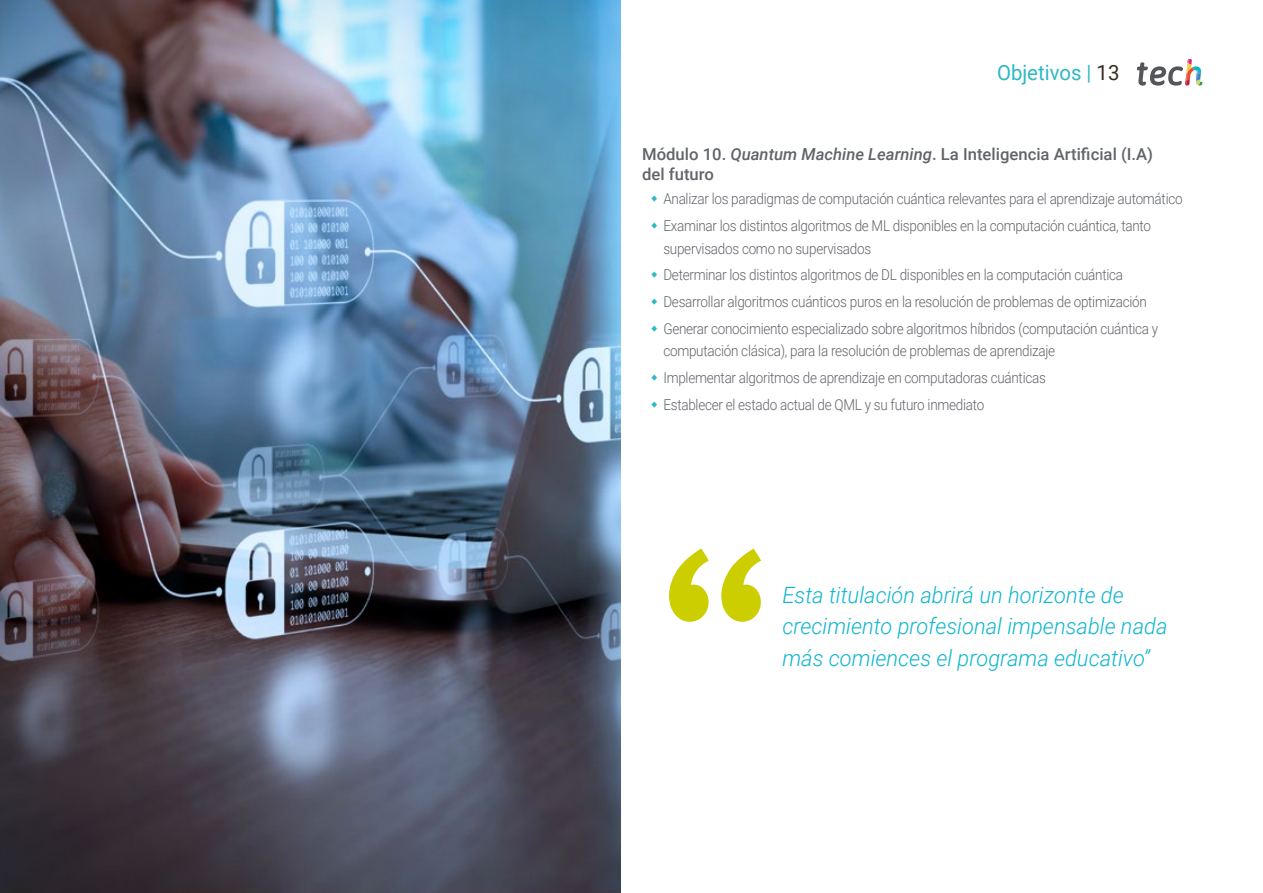
<style>
.page{position:relative;width:1263px;height:893px;background:#fff}
.page>*{position:absolute;margin:0;border:0;box-sizing:border-box;transform-origin:0 0}
.t1{font:italic 300 22.5px/31.5px "Roboto";color:#0fb6cf}
.t2{font:21px "Roboto";color:#2db8c5}
.t3{font:500 16.5px/19.5px "Roboto";color:#61646a}
.t4{font:300 15px/26.7px "Roboto";letter-spacing:-.02em;color:#61646a;scale:.9 1}
.s1{color:#312e20}
.s2{font-style:italic}
</style>
<div class="page">
<svg style="left:1137px;top:59px;width:65px;height:27px"></svg>
<svg style="left:669px;top:549px;width:92px;height:73px"></svg>
<img style="left:0;top:0;width:621px;height:893px">
<h2 class="t2" style="left:997px;top:57px;width:124px">Objetivos | <span class="s1">13</span></h2>
<p class="t3" style="left:642px;top:144px;width:513px">Módulo 10. <span class="s2">Quantum Machine Learning</span>. La Inteligencia Artificial (I.A) del futuro</p>
<p class="t4" style="left:663px;top:185px;width:578px">Analizar los paradigmas de computación cuántica relevantes para el aprendizaje automático<br>Examinar los distintos algoritmos de ML disponibles en la computación cuántica, tanto</p>
<p class="t4" style="left:663px;top:234px;width:551px">supervisados como no supervisados<br>Determinar los distintos algoritmos de DL disponibles en la computación cuántica Desarrollar algoritmos cuánticos puros en la resolución de problemas de optimización Generar conocimiento especializado sobre algoritmos híbridos (computación cuántica y</p>
<p class="t4" style="left:663px;top:337px;width:437px">computación clásica), para la resolución de problemas de aprendizaje<br>Implementar algoritmos de aprendizaje en computadoras cuánticas<br>Establecer el estado actual de QML y su futuro inmediato</p>
<h1 class="t1" style="left:782px;top:578px;width:387px">Esta titulación abrirá un horizonte de crecimiento profesional impensable nada más comiences el programa educativo”</h1>
</div>
